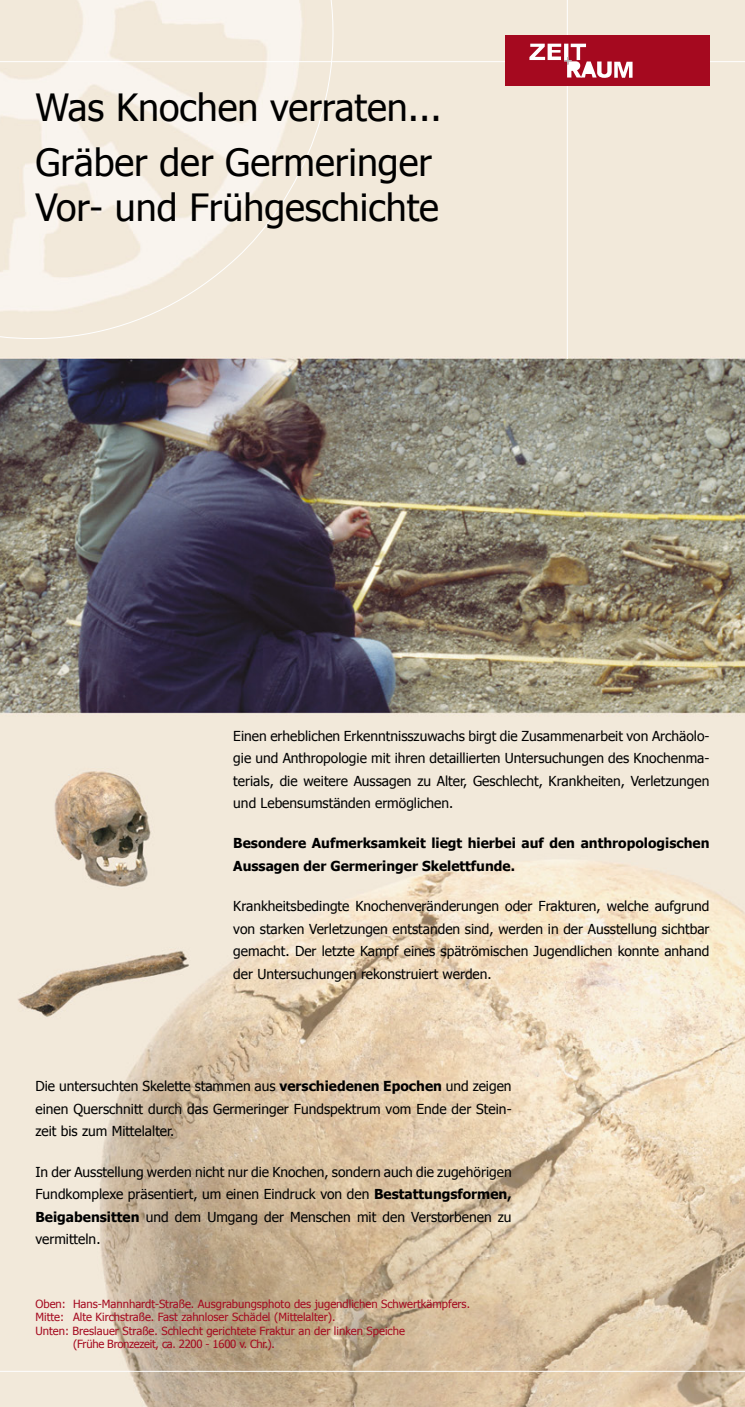
<style>
.page{position:relative;width:745px;height:1407px;background:#fff}
.page>*{position:absolute;margin:0;border:0;box-sizing:border-box;transform-origin:0 0}
.t1{font:37.5px/55.6px "Tahoma";color:#000}
.t2{font:13.75px/22.5px "Tahoma";color:#000;text-align:justify}
.t3{font:700 13.75px/22.5px "Tahoma";color:#000}
.t4{font:11.25px "Tahoma";color:#a5091f}
.t5{font:11.25px "Tahoma";letter-spacing:-.025em;color:#a5091f}
.s1{font-weight:700}
</style>
<div class="page">
<img style="left:0;top:0;width:744px;height:1407px">
<hr style="left:0;top:1371px;width:744px;height:1px;background:#fff">
<hr style="left:566px;top:0;width:1px;height:359px;background:#fff">
<hr style="left:0;top:61px;width:744px;height:1px;background:#fff">
<div style="left:504px;top:35px;width:205px;height:51px;background:#a5091f"></div>
<svg style="left:529px;top:44px;width:103px;height:34px"></svg>
<svg style="left:0;top:0;width:358px;height:360px;background:#f3ece0"></svg>
<h1 class="t1" style="left:35px;top:78px;width:407px">Was Knochen verraten...<br>Gräber der Germeringer</h1>
<h1 class="t1" style="left:35px;top:178px;width:405px">Vor- und Frühgeschichte</h1>
<p class="t2" style="left:233px;top:724px;width:477px">Einen erheblichen Erkenntnisszuwachs birgt die Zusammenarbeit von Archäolo&shy;gie und Anthropologie mit ihren detaillierten Untersuchungen des Knochenma&shy;terials, die weitere Aussagen zu Alter, Geschlecht, Krankheiten, Verletzungen und Lebensumständen ermöglichen.</p>
<p class="t3" style="left:233px;top:831px;width:477px">Besondere Aufmerksamkeit liegt hierbei auf den anthropologischen<br>Aussagen der Germeringer Skelettfunde.</p>
<p class="t2" style="left:233px;top:894px;width:477px">Krankheitsbedingte Knochenveränderungen oder Frakturen, welche aufgrund von starken Verletzungen entstanden sind, werden in der Ausstellung sichtbar gemacht. Der letzte Kampf eines spätrömischen Jugendlichen konnte anhand der Untersuchungen rekonstruiert werden.</p>
<p class="t2" style="left:35px;top:1074px;width:477px">Die untersuchten Skelette stammen aus <span class="s1">verschiedenen Epochen</span> und zeigen einen Querschnitt durch das Germeringer Fundspektrum vom Ende der Stein&shy;zeit bis zum Mittelalter.</p>
<p class="t2" style="left:35px;top:1160px;width:477px">In der Ausstellung werden nicht nur die Knochen, sondern auch die zugehörigen Fundkomplexe präsentiert, um einen Eindruck von den <span class="s1">Bestattungsformen, Beigabensitten</span> und dem Umgang der Menschen mit den Verstorbenen zu vermitteln.</p>
<p class="t4" style="left:35px;top:1296px;width:436px">Oben: Hans-Mannhardt-Straße. Ausgrabungsphoto des jugendlichen Schwertkämpfers.</p>
<p class="t4" style="left:35px;top:1309px;width:301px">Mitte: Alte Kirchstraße. Fast zahnloser Schädel (Mittelalter).</p>
<p class="t4" style="left:35px;top:1323px;width:371px">Unten: Breslauer Straße. Schlecht gerichtete Fraktur an der linken Speiche</p>
<p class="t5" style="left:73px;top:1336px;width:203px">(Frühe Bronzezeit, ca. 2200 - 1600 v. Chr.).</p>
</div>
